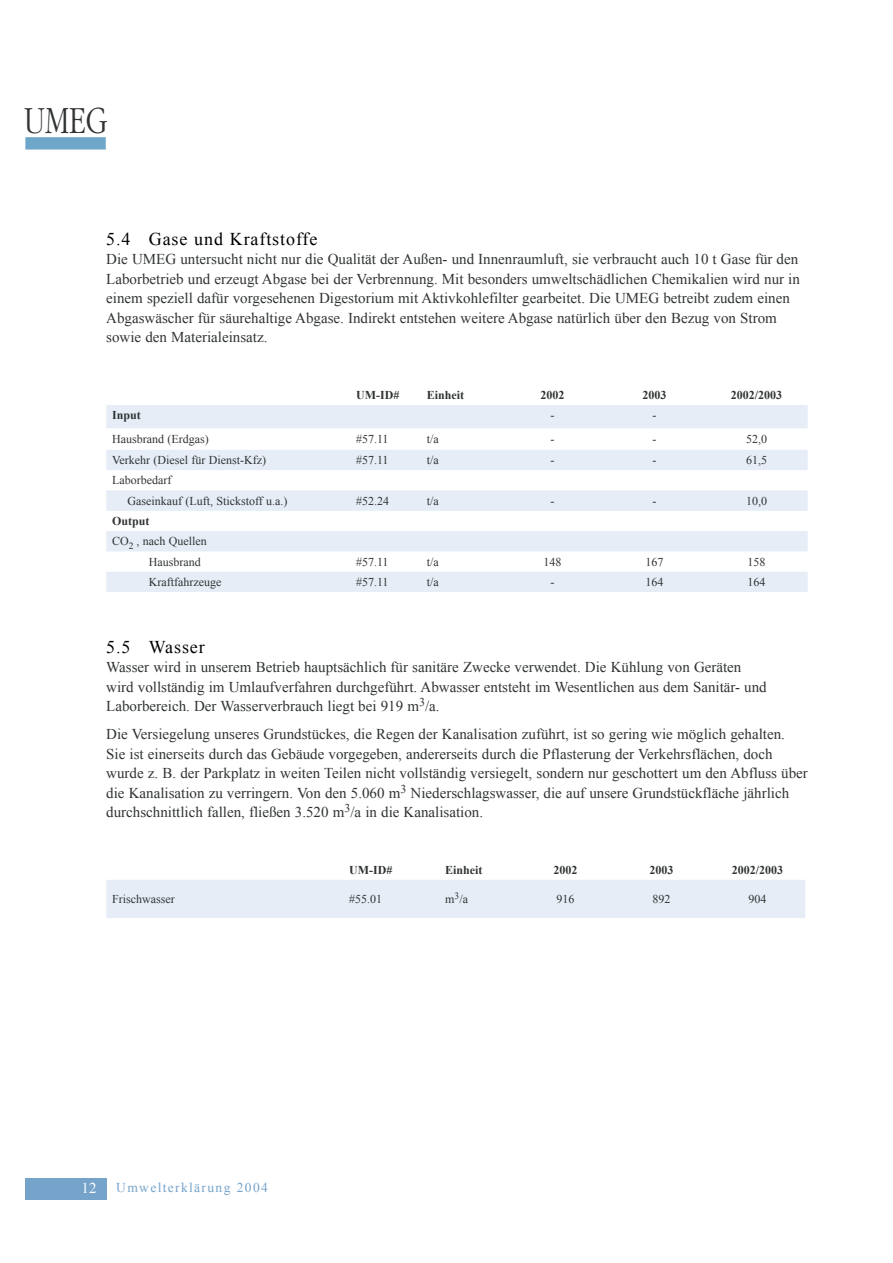
<style>
.page{position:relative;width:893px;height:1263px;background:#fff}
.page>*{position:absolute;margin:0;border:0;box-sizing:border-box;transform-origin:0 0}
.t1{font:300 40.05px "Garamond";color:#303334;scale:.75 1}
.t2{font:18px "Times New Roman";letter-spacing:.05em;color:#000}
.t3{font:15px/19.5px "Times New Roman";color:#303334}
.t4{font:15px "Times New Roman";color:#fff}
.t5{font:13.5px "Times New Roman";letter-spacing:.1em;color:#75a3ca}
.t6{font:12px/20.2px "Times New Roman";color:#303334}
.t7{font:700 12px "Times New Roman";color:#303334}
</style>
<div class="page">
<svg style="left:25px;top:137px;width:81px;height:13px"></svg>
<div style="left:26px;top:1178px;width:81px;height:21px;background:#75a3ca"></div>
<svg style="left:106px;top:405px;width:702px;height:187px;fill:#e6edf6"></svg>
<div style="left:106px;top:880px;width:699px;height:38px;background:#e6edf6"></div>
<h1 class="t1" style="left:24px;top:99px;width:114px">UMEG</h1>
<p class="t2" style="left:106px;top:227px;width:213px">5.4 Gase und Kraftstoffe</p>
<p class="t3" style="left:106px;top:249px;width:695px">Die UMEG untersucht nicht nur die Qualität der Außen- und Innenraumluft, sie verbraucht auch 10 t Gase für den Laborbetrieb und erzeugt Abgase bei der Verbrennung. Mit besonders umweltschädlichen Chemikalien wird nur in einem speziell dafür vorgesehenen Digestorium mit Aktivkohlefilter gearbeitet. Die UMEG betreibt zudem einen Abgaswäscher für säurehaltige Abgase. Indirekt entstehen weitere Abgase natürlich über den Bezug von Strom sowie den Materialeinsatz.</p>
<p class="t7" style="left:356px;top:387px;width:45px">UM-ID#</p>
<p class="t7" style="left:427px;top:387px;width:39px">Einheit</p>
<p class="t7" style="left:540px;top:387px;width:25px">2002</p>
<p class="t7" style="left:642px;top:387px;width:25px">2003</p>
<p class="t7" style="left:731px;top:387px;width:53px">2002/2003</p>
<p class="t7" style="left:112px;top:407px;width:30px">Input</p>
<p class="t6" style="left:550px;top:405px;width:5px">-</p>
<p class="t6" style="left:652px;top:405px;width:5px">-</p>
<p class="t6" style="left:112px;top:428px;width:98px">Hausbrand (Erdgas)</p>
<p class="t6" style="left:356px;top:429px;width:34px">#57.11</p>
<p class="t6" style="left:427px;top:428px;width:13px">t/a</p>
<p class="t6" style="left:550px;top:428px;width:5px">-</p>
<p class="t6" style="left:652px;top:428px;width:5px">-</p>
<p class="t6" style="left:746px;top:428px;width:22px">52,0</p>
<p class="t6" style="left:112px;top:450px;width:155px">Verkehr (Diesel für Dienst-Kfz)</p>
<p class="t6" style="left:356px;top:450px;width:34px">#57.11</p>
<p class="t6" style="left:427px;top:450px;width:13px">t/a</p>
<p class="t6" style="left:550px;top:450px;width:5px">-</p>
<p class="t6" style="left:652px;top:450px;width:5px">-</p>
<p class="t6" style="left:746px;top:450px;width:22px">61,5</p>
<p class="t6" style="left:128px;top:470px;width:161px;text-indent:-15px">Laborbedarf<br>Gaseinkauf (Luft, Stickstoff u.a.)</p>
<p class="t6" style="left:356px;top:490px;width:34px">#52.24</p>
<p class="t6" style="left:427px;top:490px;width:13px">t/a</p>
<p class="t6" style="left:550px;top:490px;width:5px">-</p>
<p class="t6" style="left:652px;top:490px;width:5px">-</p>
<p class="t6" style="left:746px;top:490px;width:22px">10,0</p>
<p class="t7" style="left:112px;top:513px;width:39px">Output</p>
<p class="t6" style="left:112px;top:531px;width:96px">CO<sub>2</sub> , nach Quellen</p>
<p class="t6" style="left:149px;top:551px;width:53px">Hausbrand</p>
<p class="t6" style="left:356px;top:551px;width:34px">#57.11</p>
<p class="t6" style="left:427px;top:551px;width:13px">t/a</p>
<p class="t6" style="left:543px;top:551px;width:19px">148</p>
<p class="t6" style="left:645px;top:551px;width:19px">167</p>
<p class="t6" style="left:748px;top:551px;width:19px">158</p>
<p class="t6" style="left:149px;top:572px;width:74px">Kraftfahrzeuge</p>
<p class="t6" style="left:356px;top:572px;width:34px">#57.11</p>
<p class="t6" style="left:427px;top:572px;width:13px">t/a</p>
<p class="t6" style="left:550px;top:572px;width:5px">-</p>
<p class="t6" style="left:645px;top:572px;width:19px">164</p>
<p class="t6" style="left:748px;top:572px;width:19px">164</p>
<p class="t2" style="left:106px;top:634px;width:100px">5.5 Wasser</p>
<p class="t3" style="left:106px;top:657px;width:662px">Wasser wird in unserem Betrieb hauptsächlich für sanitäre Zwecke verwendet. Die Kühlung von Geräten wird vollständig im Umlaufverfahren durchgeführt. Abwasser entsteht im Wesentlichen aus dem Sanitär- und<br>Laborbereich. Der Wasserverbrauch liegt bei 919 m<sup>3</sup>/a.</p>
<p class="t3" style="left:106px;top:724px;width:703px">Die Versiegelung unseres Grundstückes, die Regen der Kanalisation zuführt, ist so gering wie möglich gehalten.<br>Sie ist einerseits durch das Gebäude vorgegeben, andererseits durch die Pflasterung der Verkehrsflächen, doch wurde z. B. der Parkplatz in weiten Teilen nicht vollständig versiegelt, sondern nur geschottert um den Abfluss über die Kanalisation zu verringern. Von den 5.060 m<sup>3</sup> Niederschlagswasser, die auf unsere Grundstückfläche jährlich durchschnittlich fallen, fließen 3.520 m<sup>3</sup>/a in die Kanalisation.</p>
<p class="t7" style="left:349px;top:861px;width:45px">UM-ID#</p>
<p class="t7" style="left:445px;top:861px;width:39px">Einheit</p>
<p class="t7" style="left:553px;top:861px;width:25px">2002</p>
<p class="t7" style="left:649px;top:861px;width:25px">2003</p>
<p class="t7" style="left:732px;top:861px;width:53px">2002/2003</p>
<p class="t6" style="left:112px;top:889px;width:64px">Frischwasser</p>
<p class="t6" style="left:349px;top:889px;width:34px">#55.01</p>
<p class="t6" style="left:445px;top:889px;width:24px">m<sup>3</sup>/a</p>
<p class="t6" style="left:556px;top:889px;width:19px">916</p>
<p class="t6" style="left:652px;top:889px;width:19px">892</p>
<p class="t6" style="left:748px;top:889px;width:19px">904</p>
<p class="t4" style="left:82px;top:1177px;width:17px">12</p>
<p class="t5" style="left:116px;top:1178px;width:153px">Umwelterklärung 2004</p>
</div>
